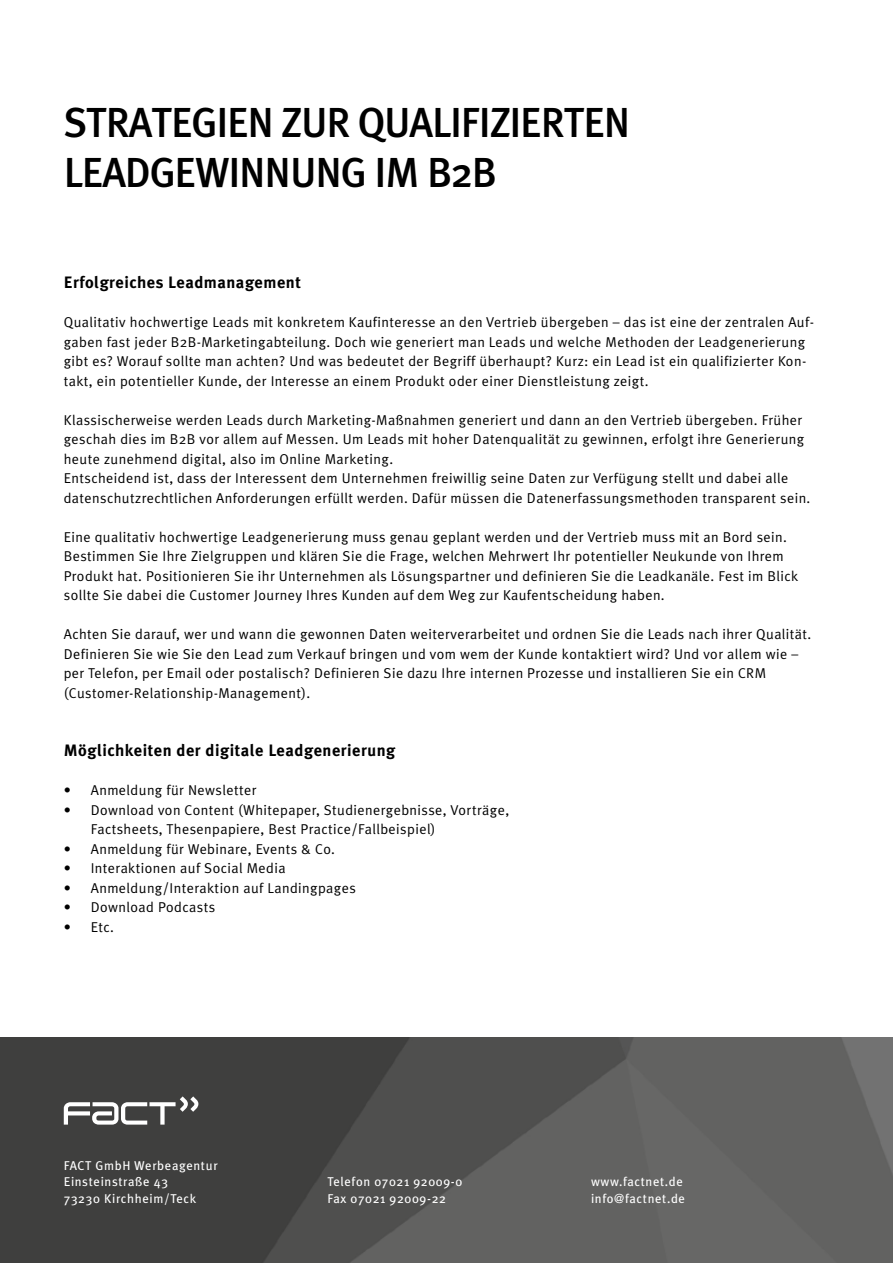
<style>
.page{position:relative;width:893px;height:1263px;background:#fff}
.page>*{position:absolute;margin:0;border:0;box-sizing:border-box;transform-origin:0 0}
.t1{font:500 42px/50.4px "Meta Plus";letter-spacing:-.03em;color:#000}
.t2{font:700 16.5px "Meta Plus";letter-spacing:.03em;color:#000}
.t3{font:14.25px/19.5px "Meta Plus Normal";letter-spacing:.03em;color:#000}
.t4{font:12.75px/16.5px "Meta Plus";letter-spacing:.05em;color:#fff}
</style>
<div class="page">
<img style="left:0;top:1037px;width:893px;height:226px">
<svg style="left:64px;top:1096px;width:134px;height:28px"></svg>
<h1 class="t1" style="left:64px;top:97px;width:568px">STRATEGIEN ZUR QUALIFIZIERTEN<br>LEADGEWINNUNG IM B2B</h1>
<p class="t2" style="left:64px;top:273px;width:239px">Erfolgreiches Leadmanagement</p>
<p class="t3" style="left:64px;top:312px;width:752px">Qualitativ hochwertige Leads mit konkretem Kaufinteresse an den Vertrieb übergeben – das ist eine der zentralen Auf&shy;gaben fast jeder B2B-Marketingabteilung. Doch wie generiert man Leads und welche Methoden der Leadgenerierung gibt es? Worauf sollte man achten? Und was bedeutet der Begriff überhaupt? Kurz: ein Lead ist ein qualifizierter Kon&shy;takt, ein potentieller Kunde, der Interesse an einem Produkt oder einer Dienstleistung zeigt.</p>
<p class="t3" style="left:64px;top:410px;width:748px">Klassischerweise werden Leads durch Marketing-Maßnahmen generiert und dann an den Vertrieb übergeben. Früher geschah dies im B2B vor allem auf Messen. Um Leads mit hoher Datenqualität zu gewinnen, erfolgt ihre Generierung heute zunehmend digital, also im Online Marketing.<br>Entscheidend ist, dass der Interessent dem Unternehmen freiwillig seine Daten zur Verfügung stellt und dabei alle datenschutzrechtlichen Anforderungen erfüllt werden. Dafür müssen die Datenerfassungsmethoden transparent sein.</p>
<p class="t3" style="left:64px;top:527px;width:736px">Eine qualitativ hochwertige Leadgenerierung muss genau geplant werden und der Vertrieb muss mit an Bord sein.<br>Bestimmen Sie Ihre Zielgruppen und klären Sie die Frage, welchen Mehrwert Ihr potentieller Neukunde von Ihrem Produkt hat. Positionieren Sie ihr Unternehmen als Lösungspartner und definieren Sie die Leadkanäle. Fest im Blick sollte Sie dabei die Customer Journey Ihres Kunden auf dem Weg zur Kaufentscheidung haben.</p>
<p class="t3" style="left:64px;top:624px;width:749px">Achten Sie darauf, wer und wann die gewonnen Daten weiterverarbeitet und ordnen Sie die Leads nach ihrer Qualität.<br>Definieren Sie wie Sie den Lead zum Verkauf bringen und vom wem der Kunde kontaktiert wird? Und vor allem wie – per Telefon, per Email oder postalisch? Definieren Sie dazu Ihre internen Prozesse und installieren Sie ein CRM (Customer-Relationship-Management).</p>
<p class="t2" style="left:64px;top:741px;width:333px">Möglichkeiten der digitale Leadgenerierung</p>
<p class="t3" style="left:64px;top:780px;width:194px">• Anmeldung für Newsletter</p>
<p class="t3" style="left:91px;top:800px;width:420px;text-indent:-27px">• Download von Content (Whitepaper, Studienergebnisse, Vorträge,<br>Factsheets, Thesenpapiere, Best Practice/Fallbeispiel)</p>
<p class="t3" style="left:64px;top:839px;width:273px">• Anmeldung für Webinare, Events &amp; Co.</p>
<p class="t3" style="left:64px;top:858px;width:223px">• Interaktionen auf Social Media</p>
<p class="t3" style="left:64px;top:878px;width:293px">• Anmeldung/Interaktion auf Landingpages</p>
<p class="t3" style="left:64px;top:897px;width:153px">• Download Podcasts</p>
<p class="t3" style="left:64px;top:917px;width:52px">• Etc.</p>
<p class="t4" style="left:64px;top:1157px;width:155px">FACT GmbH Werbeagentur<br>Einsteinstraße 43<br>73230 Kirchheim/Teck</p>
<p class="t4" style="left:327px;top:1173px;width:137px">Telefon 07021 92009-0<br>Fax 07021 92009-22</p>
<p class="t4" style="left:591px;top:1173px;width:96px">www.factnet.de info@factnet.de</p>
</div>
